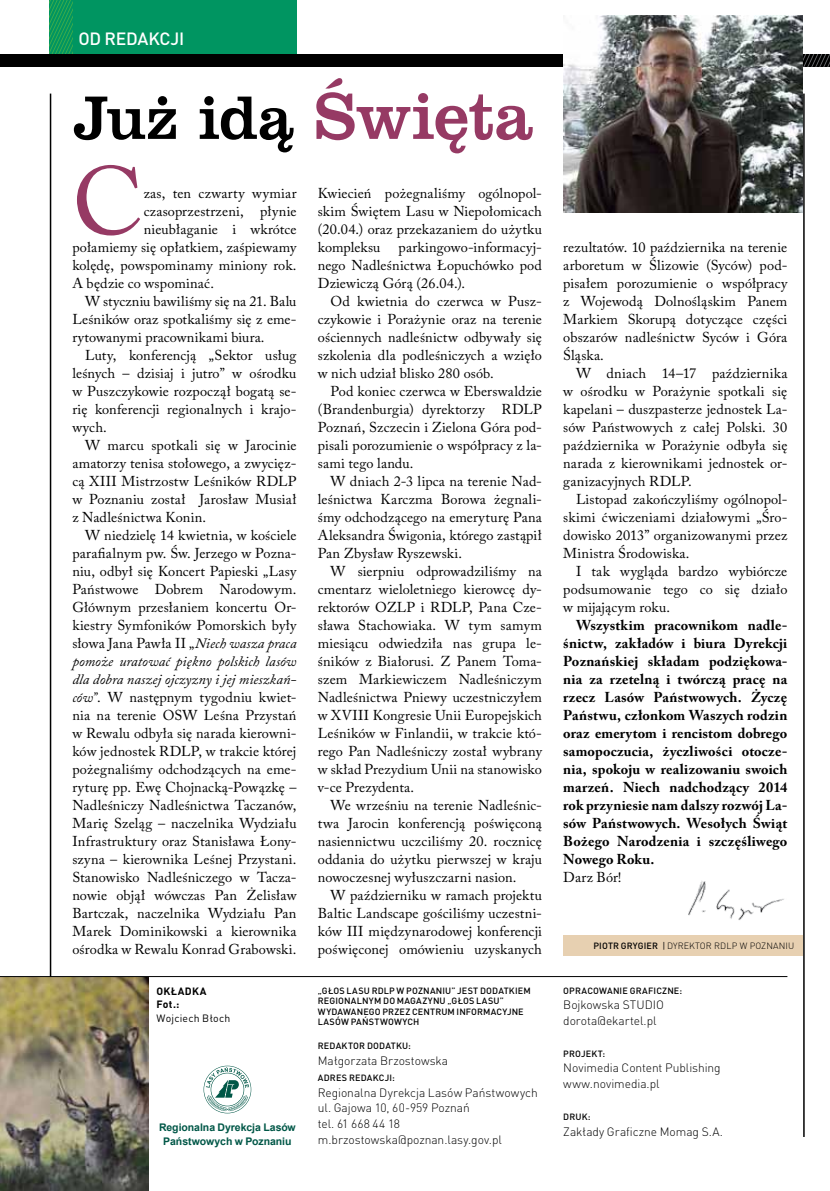
<style>
.page{position:relative;width:830px;height:1191px;background:#fff}
.page>*{position:absolute;margin:0;border:0;box-sizing:border-box;transform-origin:0 0}
.t1{font:95.55px "Adobe Caslon Pro";color:#963a64}
.t2{font:63px "Clarendon EU";letter-spacing:-.015em;color:#000}
.t3{font:500 17.55px "DIN Pro";letter-spacing:-.02em;color:#fff}
.t4{font:14.25px/18px "Adobe Caslon Pro";letter-spacing:.01em;color:#000;text-align:justify}
.t5{font:700 14.25px/18px "Adobe Caslon Pro";letter-spacing:.015em;color:#000;text-align:justify}
.t6{font:italic 14.25px "Adobe Caslon Pro";letter-spacing:.005em;color:#000}
.t7{font:300 12px/15.8px "DIN Pro";letter-spacing:-.005em;color:#000}
.t8{font:700 10.5px/13.5px "Arial";letter-spacing:-.005em;color:#005747;text-align:center}
.t9{font:10.5px "DIN Pro";color:#000}
.t10{font:700 10.5px/13.5px "DIN Pro";color:#000}
.t11{font:500 9px/10.5px "DIN Pro";letter-spacing:.015em;color:#000}
.t12{font:300 9px "DIN Pro";letter-spacing:.01em;color:#000}
.s1{font-size:67.5px;color:#963a64}
.s2{font-style:italic}
.s3{font-weight:500}
.s4{font-weight:400;color:#e7d0b1}
.s5{font-weight:400}
</style>
<div class="page">
<hr style="left:50px;top:94px;width:1px;height:1043px;background:#000">
<hr style="left:802px;top:94px;width:2px;height:1043px;background:#000">
<div style="left:49px;top:0;width:247px;height:54px;background:#009561"></div>
<svg style="left:49px;top:0;width:23px;height:54px"></svg>
<div style="left:0;top:54px;width:829px;height:13px;background:#000"></div>
<svg style="left:802px;top:54px;width:27px;height:13px"></svg>
<svg style="left:203px;top:1065px;width:48px;height:48px"></svg>
<svg style="left:204px;top:1066px;width:47px;height:46px"></svg>
<svg style="left:206px;top:1067px;width:43px;height:44px"></svg>
<div style="left:563px;top:935px;width:239px;height:21px;background:#e7d0b1"></div>
<img style="left:688px;top:881px;width:96px;height:39px">
<img style="left:0;top:977px;width:149px;height:214px">
<img style="left:563px;top:15px;width:239px;height:198px">
<hr style="left:0;top:976px;width:787px;height:1px;background:#000">
<p class="t3" style="left:78px;top:25px;width:107px">OD REDAKCJI</p>
<h2 class="t2" style="left:72px;top:78px;width:462px">Już idą <span class="s1">Święta</span></h2>
<h1 class="t1" style="left:72px;top:145px;width:73px">C</h1>
<p class="t4" style="left:317px;top:184px;width:225px">Kwiecień pożegnaliśmy ogólnopol&shy;skim Świętem Lasu w Niepołomicach (20.04.) oraz przekazaniem do użytku kompleksu</p>
<p class="t4" style="left:144px;top:184px;width:154px">zas, ten czwarty wymiar</p>
<p class="t4" style="left:144px;top:202px;width:154px">czasoprzestrzeni, płynie</p>
<p class="t4" style="left:144px;top:220px;width:154px">nieubłaganie i wkrótce</p>
<p class="t4" style="left:72px;top:238px;width:225px">połamiemy się opłatkiem, zaśpiewamy</p>
<p class="t4" style="left:72px;top:256px;width:225px">kolędę, powspominamy miniony rok.</p>
<p class="t4" style="left:72px;top:274px;width:143px">A będzie co wspominać.</p>
<p class="t4" style="left:85px;top:292px;width:213px">W styczniu bawiliśmy się na 21. Balu</p>
<p class="t4" style="left:72px;top:310px;width:225px">Leśników oraz spotkaliśmy się z eme-</p>
<p class="t4" style="left:72px;top:328px;width:194px">rytowanymi pracownikami biura.</p>
<p class="t4" style="left:85px;top:346px;width:213px">Luty, konferencją „Sektor usług</p>
<p class="t4" style="left:72px;top:364px;width:225px">leśnych – dzisiaj i jutro” w ośrodku</p>
<p class="t4" style="left:72px;top:382px;width:225px">w Puszczykowie rozpoczął bogatą se-</p>
<p class="t4" style="left:72px;top:400px;width:225px">rię konferencji regionalnych i krajo-</p>
<p class="t4" style="left:72px;top:418px;width:36px">wych.</p>
<p class="t4" style="left:85px;top:436px;width:213px">W marcu spotkali się w Jarocinie</p>
<p class="t4" style="left:72px;top:454px;width:225px">amatorzy tenisa stołowego, a zwycięz-</p>
<p class="t4" style="left:72px;top:472px;width:225px">cą XIII Mistrzostw Leśników RDLP</p>
<p class="t4" style="left:72px;top:490px;width:225px">w Poznaniu został Jarosław Musiał</p>
<p class="t4" style="left:72px;top:508px;width:135px">z Nadleśnictwa Konin.</p>
<p class="t4" style="left:85px;top:526px;width:213px">W niedzielę 14 kwietnia, w kościele</p>
<p class="t4" style="left:72px;top:544px;width:225px">parafialnym pw. Św. Jerzego w Pozna-</p>
<p class="t4" style="left:72px;top:562px;width:225px">niu, odbył się Koncert Papieski „Lasy</p>
<p class="t4" style="left:72px;top:580px;width:225px">Państwowe Dobrem Narodowym.</p>
<p class="t4" style="left:72px;top:598px;width:225px">Głównym przesłaniem koncertu Or-</p>
<p class="t4" style="left:72px;top:616px;width:225px">kiestry Symfoników Pomorskich były</p>
<p class="t4" style="left:72px;top:634px;width:225px">słowa Jana Pawła II „<span class="s2">Niech wasza praca</span></p>
<p class="t6" style="left:72px;top:653px;width:225px">pomoże uratować piękno polskich lasów</p>
<p class="t6" style="left:72px;top:671px;width:225px">dla dobra naszej ojczyzny i jej mieszkań-</p>
<p class="t4" style="left:72px;top:688px;width:225px"><span class="s2">ców”</span>. W następnym tygodniu kwiet-</p>
<p class="t4" style="left:72px;top:706px;width:225px">nia na terenie OSW Leśna Przystań</p>
<p class="t4" style="left:72px;top:724px;width:225px">w Rewalu odbyła się narada kierowni-</p>
<p class="t4" style="left:72px;top:742px;width:225px">ków jednostek RDLP, w trakcie której</p>
<p class="t4" style="left:72px;top:760px;width:225px">pożegnaliśmy odchodzących na eme-</p>
<p class="t4" style="left:72px;top:778px;width:225px">ryturę pp. Ewę Chojnacką-Powązkę –</p>
<p class="t4" style="left:72px;top:796px;width:225px">Nadleśniczy Nadleśnictwa Taczanów,</p>
<p class="t4" style="left:72px;top:814px;width:225px">Marię Szeląg – naczelnika Wydziału</p>
<p class="t4" style="left:72px;top:832px;width:225px">Infrastruktury oraz Stanisława Łony-</p>
<p class="t4" style="left:72px;top:850px;width:225px">szyna – kierownika Leśnej Przystani.</p>
<p class="t4" style="left:72px;top:868px;width:225px">Stanowisko Nadleśniczego w Tacza-</p>
<p class="t4" style="left:72px;top:886px;width:225px">nowie objął wówczas Pan Żelisław</p>
<p class="t4" style="left:72px;top:904px;width:225px">Bartczak, naczelnika Wydziału Pan</p>
<p class="t4" style="left:72px;top:922px;width:225px">Marek Dominikowski a kierownika</p>
<p class="t4" style="left:72px;top:940px;width:225px">ośrodka w Rewalu Konrad Grabowski.</p>
<p class="t4" style="left:317px;top:238px;width:225px;text-indent:81px">parkingowo-informacyj&shy;nego Nadleśnictwa Łopuchówko pod Dziewiczą Górą (26.04.).</p>
<p class="t4" style="left:317px;top:292px;width:225px;text-indent:13px">Od kwietnia do czerwca w Pusz&shy;czykowie i Porażynie oraz na terenie ościennych nadleśnictw odbywały się szkolenia dla podleśniczych a wzięło w nich udział blisko 280 osób.</p>
<p class="t4" style="left:317px;top:382px;width:225px;text-indent:13px">Pod koniec czerwca w Eberswaldzie (Brandenburgia) dyrektorzy RDLP Poznań, Szczecin i Zielona Góra pod&shy;pisali porozumienie o współpracy z la&shy;sami tego landu.</p>
<p class="t4" style="left:317px;top:472px;width:225px;text-indent:13px">W dniach 2-3 lipca na terenie Nad&shy;leśnictwa Karczma Borowa żegnali&shy;śmy odchodzącego na emeryturę Pana Aleksandra Świgonia, którego zastąpił Pan Zbysław Ryszewski.</p>
<p class="t4" style="left:317px;top:562px;width:225px;text-indent:13px">W sierpniu odprowadziliśmy na cmentarz wieloletniego kierowcę dy&shy;rektorów OZLP i RDLP, Pana Cze&shy;sława Stachowiaka. W tym samym miesiącu odwiedziła nas grupa le&shy;śników z Białorusi. Z Panem Toma&shy;szem Markiewiczem Nadleśniczym Nadleśnictwa Pniewy uczestniczyłem w XVIII Kongresie Unii Europejskich Leśników w Finlandii, w trakcie któ&shy;rego Pan Nadleśniczy został wybrany w skład Prezydium Unii na stanowisko v-ce Prezydenta.</p>
<p class="t4" style="left:317px;top:796px;width:225px;text-indent:13px">We wrześniu na terenie Nadleśnic&shy;twa Jarocin konferencją poświęconą nasiennictwu uczciliśmy 20. rocznicę oddania do użytku pierwszej w kraju nowoczesnej wyłuszczarni nasion.</p>
<p class="t4" style="left:317px;top:886px;width:225px;text-indent:13px">W październiku w ramach projektu Baltic Landscape gościliśmy uczestni&shy;ków III międzynarodowej konferencji poświęconej omówieniu uzyskanych</p>
<p class="t10" style="left:156px;top:983px;width:24px">OKŁADKA<br>Fot.:</p>
<p class="t9" style="left:156px;top:1009px;width:75px">Wojciech Błoch</p>
<p class="t8" style="left:159px;top:1121px;width:138px">Regionalna Dyrekcja Lasów<br>Państwowych w Poznaniu</p>
<p class="t11" style="left:317px;top:984px;width:214px">„GŁOS LASU RD LP W POZNANIU” JEST DODATKIEM REGIONALNYM DO MAGAZYNU „GŁOS LASU” WYDAWANEGO PRZEZ CENTRUM INFORMACYJNE LASÓW PAŃSTWOWYCH</p>
<p class="t11" style="left:318px;top:1040px;width:95px">REDAKTOR DODATKU:</p>
<p class="t7" style="left:317px;top:1052px;width:132px">Małgorzata Brzostowska</p>
<p class="t11" style="left:318px;top:1071px;width:78px">ADRES REDAKCJI:</p>
<p class="t7" style="left:317px;top:1083px;width:221px">Regionalna Dyrekcja Lasów Państwowych ul. Gajowa 10, 60-959 Poznań<br>tel. 61 668 44 18 m.brzostowska@poznan.lasy.gov.pl</p>
<p class="t4" style="left:563px;top:238px;width:225px">rezultatów. 10 października na terenie arboretum w Ślizowie (Syców) pod&shy;pisałem porozumienie o współpracy z Wojewodą Dolnośląskim Panem Markiem Skorupą dotyczące części obszarów nadleśnictw Syców i Góra Śląska.</p>
<p class="t4" style="left:563px;top:364px;width:225px;text-indent:13px">W dniach 14–17 października w ośrodku w Porażynie spotkali się kapelani – duszpasterze jednostek La&shy;sów Państwowych z całej Polski. 30 października w Porażynie odbyła się narada z kierownikami jednostek or&shy;ganizacyjnych RDLP.</p>
<p class="t4" style="left:563px;top:490px;width:225px;text-indent:13px">Listopad zakończyliśmy ogólnopol&shy;skimi ćwiczeniami działowymi „Śro&shy;dowisko 2013” organizowanymi przez Ministra Środowiska.</p>
<p class="t4" style="left:563px;top:562px;width:225px;text-indent:13px">I tak wygląda bardzo wybiórcze podsumowanie tego co się działo w mijającym roku.</p>
<p class="t5" style="left:563px;top:616px;width:225px;text-indent:13px">Wszystkim pracownikom nadle&shy;śnictw, zakładów i biura Dyrekcji Poznańskiej składam podziękowa&shy;nia za rzetelną i twórczą pracę na rzecz Lasów Państwowych. Życzę Państwu, członkom Waszych rodzin oraz emerytom i rencistom dobrego samopoczucia, życzliwości otocze&shy;nia, spokoju w realizowaniu swoich marzeń. Niech nadchodzący 2014 rok przyniesie nam dalszy rozwój La&shy;sów Państwowych. Wesołych Świąt Bożego Narodzenia i szczęśliwego Nowego Roku.</p>
<p class="t4" style="left:563px;top:868px;width:60px">Darz Bór!</p>
<p class="t12" style="left:593px;top:939px;width:175px"><span class="s3">PIOTR GRYGIER</span> <span class="s4">|</span><span class="s5">|</span> Dyrektor RDLP w Poznan</p>
<p class="t12" style="left:785px;top:939px;width:8px">iu</p>
<p class="t11" style="left:563px;top:984px;width:120px">OPRACOWANIE GRAFICZNE:</p>
<p class="t7" style="left:563px;top:996px;width:95px">Bojkowska STUDIO dorota@ekartel.pl</p>
<p class="t11" style="left:563px;top:1047px;width:43px">PROJEKT:</p>
<p class="t7" style="left:563px;top:1059px;width:159px">Novimedia Content Publishing www.novimedia.pl</p>
<p class="t11" style="left:563px;top:1110px;width:29px">DRUK:</p>
<p class="t7" style="left:563px;top:1122px;width:161px">Zakłady Graficzne Momag S.A.</p>
</div>
